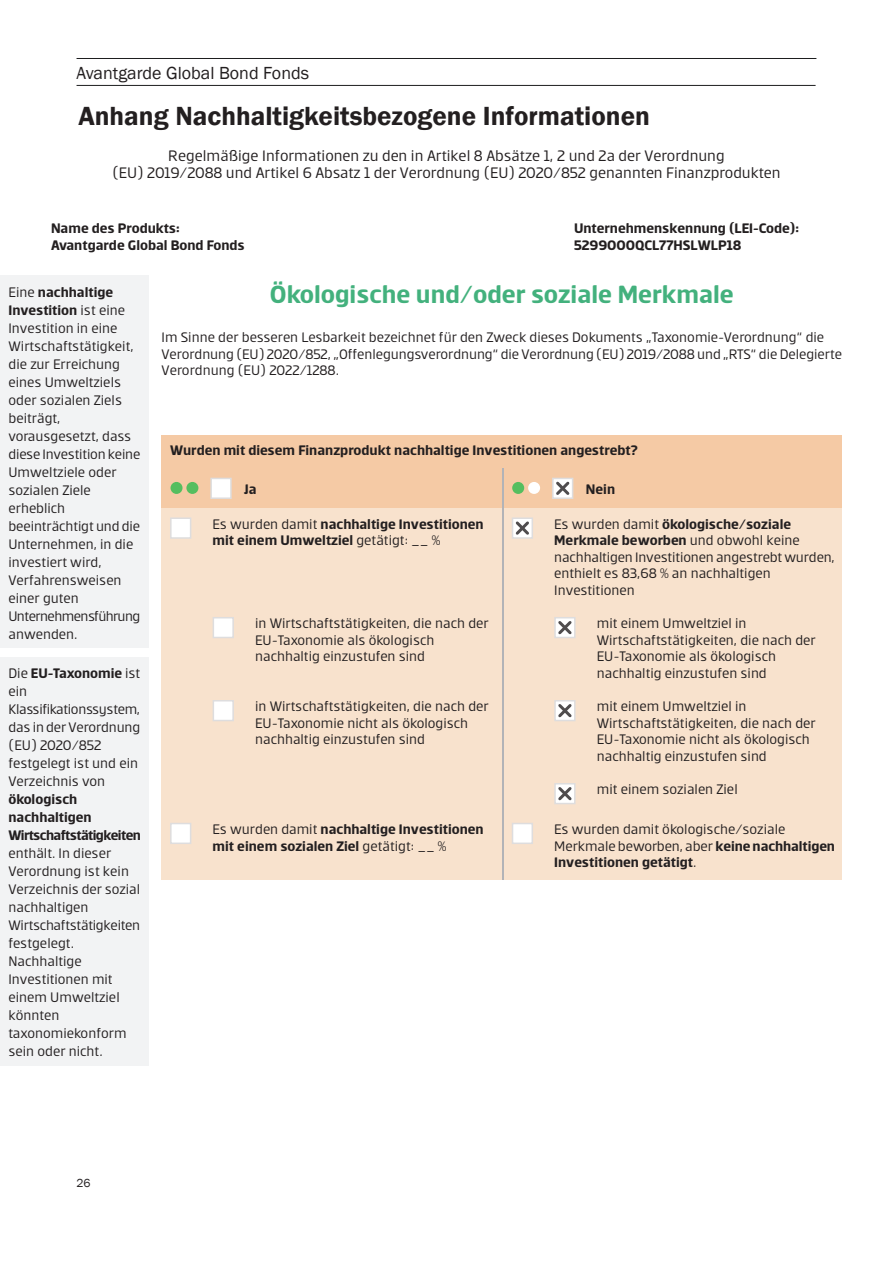
<style>
.page{position:relative;width:893px;height:1263px;background:#fff}
.page>*{position:absolute;margin:0;border:0;box-sizing:border-box;transform-origin:0 0}
.Überschrift1{font:600 27px "Franklin Gothic";color:#231f20}
.t1{font:700 27px "Erste";color:#43b17d}
.t2{font:18px "Franklin Gothic";color:#231f20}
.t3{font:16.5px/16.5px "Erste";color:#231f20;text-align:center}
.t4{font:15px/18px "Erste";color:#231f20}
.t5{font:700 15px/16.5px "Erste";color:#231f20}
.t6{font:12px "Franklin Gothic";color:#231f20}
.s1{font-weight:400}
.s2{font-weight:700}
</style>
<div class="page">
<hr style="left:77px;top:85px;width:739px;height:1px;background:#1d1e1f">
<hr style="left:77px;top:58px;width:739px;height:1px;background:#1d1e1f">
<div style="left:0;top:275px;width:149px;height:373px;background:#f2f3f4"></div>
<div style="left:0;top:657px;width:149px;height:408px;background:#f2f3f4"></div>
<div style="left:162px;top:435px;width:680px;height:33px;background:#f5caa5"></div>
<div style="left:503px;top:468px;width:339px;height:40px;background:#f5caa5"></div>
<div style="left:162px;top:468px;width:340px;height:40px;background:#f5caa5"></div>
<div style="left:503px;top:508px;width:339px;height:100px;background:#f8e2cd"></div>
<div style="left:162px;top:508px;width:340px;height:100px;background:#f8e2cd"></div>
<div style="left:503px;top:608px;width:339px;height:83px;background:#f8e2cd"></div>
<div style="left:162px;top:608px;width:340px;height:83px;background:#f8e2cd"></div>
<div style="left:503px;top:691px;width:339px;height:83px;background:#f8e2cd"></div>
<div style="left:162px;top:691px;width:340px;height:83px;background:#f8e2cd"></div>
<div style="left:503px;top:774px;width:339px;height:39px;background:#f8e2cd"></div>
<div style="left:162px;top:774px;width:340px;height:39px;background:#f8e2cd"></div>
<div style="left:503px;top:813px;width:339px;height:67px;background:#f8e2cd"></div>
<div style="left:162px;top:813px;width:340px;height:67px;background:#f8e2cd"></div>
<hr style="left:502px;top:468px;width:1px;height:40px;background:#b2b3b7">
<hr style="left:502px;top:508px;width:1px;height:100px;background:#b2b3b7">
<hr style="left:502px;top:608px;width:1px;height:83px;background:#b2b3b7">
<hr style="left:502px;top:691px;width:1px;height:83px;background:#b2b3b7">
<hr style="left:502px;top:774px;width:1px;height:39px;background:#b2b3b7">
<hr style="left:502px;top:813px;width:1px;height:67px;background:#b2b3b7">
<div style="left:512px;top:482px;width:12px;height:12px;background:#55be5f;border-radius:50%"></div>
<div style="left:528px;top:482px;width:12px;height:12px;background:#fff;border-radius:50%"></div>
<div style="left:552px;top:478px;width:21px;height:21px;border:2px solid #deddde"></div>
<svg style="left:555px;top:481px;width:15px;height:15px"></svg>
<div style="left:171px;top:482px;width:12px;height:12px;background:#55be5f;border-radius:50%"></div>
<div style="left:186px;top:482px;width:12px;height:12px;background:#55be5f;border-radius:50%"></div>
<div style="left:211px;top:478px;width:20px;height:20px;background:#fff"></div>
<div style="left:210px;top:478px;width:22px;height:21px;border:2px solid #deddde"></div>
<div style="left:512px;top:518px;width:20px;height:20px;background:#fff"></div>
<div style="left:512px;top:517px;width:21px;height:22px;border:2px solid #deddde"></div>
<svg style="left:515px;top:521px;width:14px;height:14px"></svg>
<div style="left:171px;top:518px;width:20px;height:20px;background:#fff"></div>
<div style="left:170px;top:517px;width:21px;height:22px;border:2px solid #deddde"></div>
<div style="left:555px;top:618px;width:20px;height:19px;background:#fff"></div>
<div style="left:554px;top:617px;width:22px;height:21px;border:2px solid #deddde"></div>
<svg style="left:558px;top:621px;width:14px;height:14px"></svg>
<div style="left:213px;top:618px;width:20px;height:19px;background:#fff"></div>
<div style="left:213px;top:617px;width:21px;height:21px;border:2px solid #deddde"></div>
<div style="left:555px;top:701px;width:20px;height:19px;background:#fff"></div>
<div style="left:554px;top:700px;width:22px;height:21px;border:2px solid #deddde"></div>
<svg style="left:558px;top:704px;width:14px;height:14px"></svg>
<div style="left:213px;top:701px;width:20px;height:19px;background:#fff"></div>
<div style="left:213px;top:700px;width:21px;height:21px;border:2px solid #deddde"></div>
<div style="left:555px;top:784px;width:20px;height:19px;background:#fff"></div>
<div style="left:554px;top:783px;width:22px;height:21px;border:2px solid #deddde"></div>
<svg style="left:558px;top:787px;width:14px;height:14px"></svg>
<div style="left:512px;top:823px;width:20px;height:20px;background:#fff"></div>
<div style="left:512px;top:823px;width:21px;height:21px;border:2px solid #deddde"></div>
<div style="left:171px;top:823px;width:20px;height:20px;background:#fff"></div>
<div style="left:170px;top:823px;width:21px;height:21px;border:2px solid #deddde"></div>
<p class="t2" style="left:77px;top:62px;width:234px">Avantgarde Global Bond Fonds</p>
<p class="Überschrift1" style="left:78px;top:100px;width:573px">Anhang Nachhaltigkeitsbezogene Informationen</p>
<p class="t3" style="left:112px;top:147px;width:670px">Regelmäßige Informationen zu den in Artikel 8 Absätze 1, 2 und 2a der Verordnung<br>(EU) 2019/2088 und Artikel 6 Absatz 1 der Verordnung (EU) 2020/852 genannten Finanzprodukten</p>
<p class="t5" style="left:574px;top:220px;width:226px">Unternehmenskennung (LEI-Code):<br>529900OQCL77HSLWLP18</p>
<p class="t5" style="left:51px;top:220px;width:195px">Name des Produkts:<br>Avantgarde Global Bond Fonds</p>
<p class="t5" style="left:9px;top:283px;width:106px"><span class="s1">Eine</span> nachhaltige</p>
<p class="t1" style="left:270px;top:281px;width:465px">Ökologische und/oder soziale Merkmale</p>
<p class="t5" style="left:9px;top:301px;width:118px">Investition <span class="s1">ist eine</span></p>
<p class="t4" style="left:162px;top:329px;width:682px;line-height:16.5px">Im Sinne der besseren Lesbarkeit bezeichnet für den Zweck dieses Dokuments „Taxonomie-Verordnung“ die<br>Verordnung (EU) 2020/852, „Offenlegungsverordnung“ die Verordnung (EU) 2019/2088 und „RTS“ die Delegierte<br>Verordnung (EU) 2022/1288.</p>
<p class="t4" style="left:9px;top:319px;width:127px">Investition in eine<br>Wirtschaftstätigkeit, die zur Erreichung eines Umweltziels oder sozialen Ziels</p>
<p class="t4" style="left:8px;top:409px;width:133px">beiträgt, vorausgesetzt, dass diese Investition keine<br>Umweltziele oder sozialen Ziele erheblich beeinträchtigt und die</p>
<p class="t5" style="left:170px;top:442px;width:469px">Wurden mit diesem Finanzprodukt nachhaltige Investitionen angestrebt?</p>
<p class="t5" style="left:244px;top:481px;width:14px">Ja</p>
<p class="t5" style="left:586px;top:481px;width:31px">Nein</p>
<p class="t5" style="left:554px;top:515px;width:247px"><span class="s1">Es wurden damit</span> ökologische/soziale<br>Merkmale beworben <span class="s1">und obwohl keine</span></p>
<p class="t5" style="left:213px;top:515px;width:272px"><span class="s1">Es wurden damit</span> nachhaltige Investitionen</p>
<p class="t4" style="left:9px;top:535px;width:126px">Unternehmen, in die</p>
<p class="t5" style="left:213px;top:532px;width:229px">mit einem Umweltziel <span class="s1">getätigt: __ %</span></p>
<p class="t4" style="left:9px;top:553px;width:95px">investiert wird,</p>
<p class="t4" style="left:554px;top:548px;width:282px;line-height:16.5px">nachhaltigen Investitionen angestrebt wurden, enthielt es 83,68 % an nachhaltigen<br>Investitionen</p>
<p class="t4" style="left:9px;top:571px;width:133px">Verfahrensweisen einer guten<br>Unternehmensführung anwenden.</p>
<p class="t4" style="left:255px;top:615px;width:235px;line-height:16.5px">in Wirtschaftstätigkeiten, die nach der<br>EU-Taxonomie als ökologisch nachhaltig einzustufen sind</p>
<p class="t4" style="left:597px;top:615px;width:221px;line-height:16.5px">mit einem Umweltziel in<br>Wirtschaftstätigkeiten, die nach der</p>
<p class="t4" style="left:597px;top:647px;width:181px">EU-Taxonomie als ökologisch</p>
<p class="t5" style="left:9px;top:665px;width:133px"><span class="s1">Die</span> EU-Taxonomie <span class="s1">ist</span></p>
<p class="t4" style="left:597px;top:664px;width:172px">nachhaltig einzustufen sind</p>
<p class="t4" style="left:9px;top:682px;width:20px">ein</p>
<p class="t4" style="left:597px;top:698px;width:221px;line-height:16.5px">mit einem Umweltziel in<br>Wirtschaftstätigkeiten, die nach der</p>
<p class="t4" style="left:255px;top:698px;width:235px;line-height:16.5px">in Wirtschaftstätigkeiten, die nach der<br>EU-Taxonomie nicht als ökologisch nachhaltig einzustufen sind</p>
<p class="t4" style="left:9px;top:700px;width:133px">Klassifikationssystem, das in der Verordnung (EU) 2020/852 festgelegt ist und ein</p>
<p class="t4" style="left:597px;top:731px;width:215px;line-height:16.5px">EU-Taxonomie nicht als ökologisch nachhaltig einzustufen sind</p>
<p class="t4" style="left:9px;top:772px;width:98px">Verzeichnis von</p>
<p class="t5" style="left:9px;top:790px;width:85px;line-height:18px">ökologisch nachhaltigen</p>
<p class="t4" style="left:8px;top:826px;width:134px"><span class="s2">Wirtschaftstätigkeiten </span>enthält. In dieser<br>Verordnung ist kein<br>Verzeichnis der sozial nachhaltigen<br>Wirtschaftstätigkeiten festgelegt.<br>Nachhaltige<br>Investitionen mit einem Umweltziel könnten taxonomiekonform sein oder nicht.</p>
<p class="t6" style="left:77px;top:1175px;width:16px">26</p>
<p class="t5" style="left:213px;top:821px;width:272px"><span class="s1">Es wurden damit</span> nachhaltige Investitionen mit einem sozialen Ziel <span class="s1">getätigt: __ %</span></p>
<p class="t4" style="left:597px;top:780px;width:142px">mit einem sozialen Ziel</p>
<p class="t4" style="left:554px;top:821px;width:282px;line-height:16.5px">Es wurden damit ökologische/soziale<br>Merkmale beworben, aber <span class="s2">keine nachhaltigen<br>Investitionen getätigt</span>.</p>
</div>
